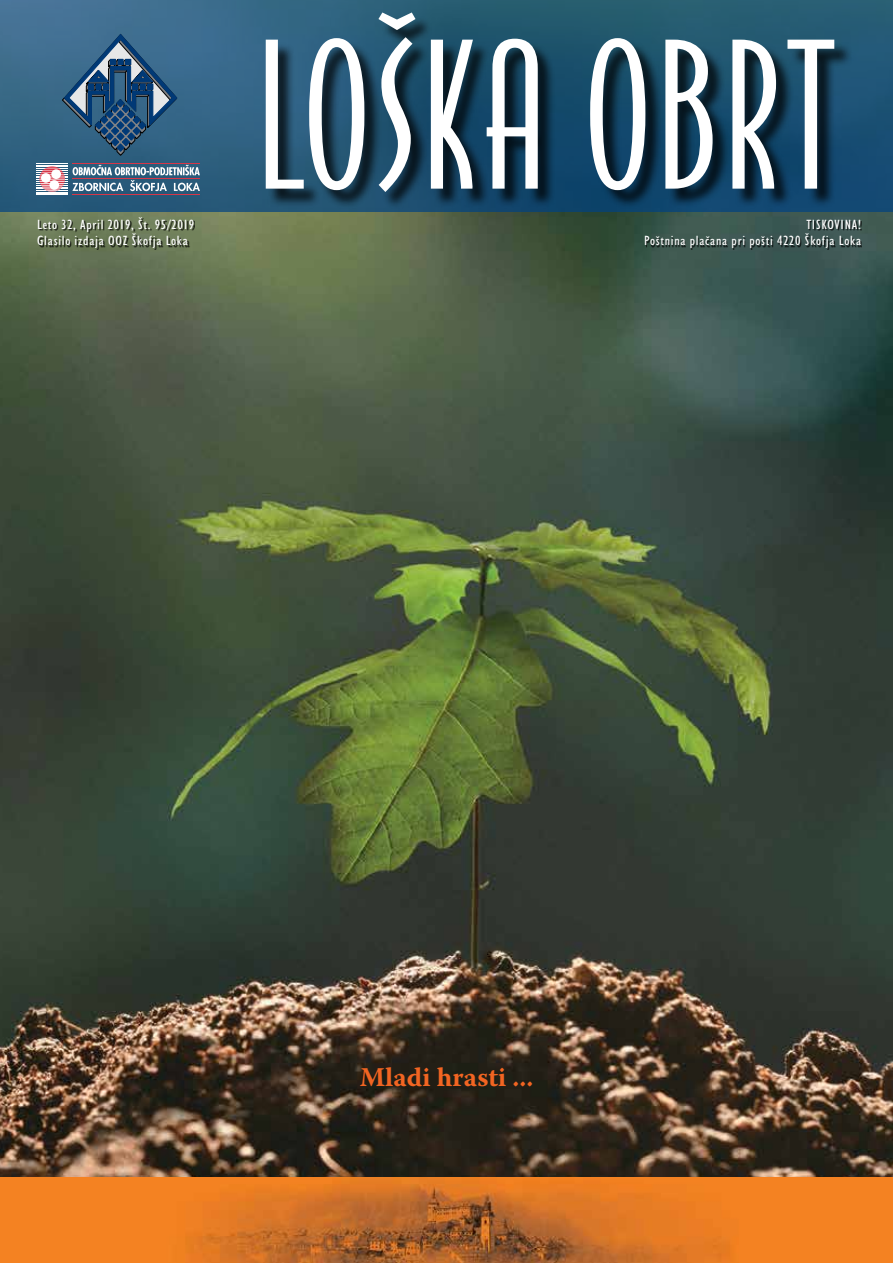
<style>
.page{position:relative;width:893px;height:1263px;background:#fff}
.page>*{position:absolute;margin:0;border:0;box-sizing:border-box;transform-origin:0 0}
.t1{font:187.2px "Jake Antique";letter-spacing:.03em;color:#fff}
.t2{font:700 27px "Warnock Pro";color:#f26522}
.t3{font:condensed 13.5px/16.5px "Humanist 521";letter-spacing:.05em;color:#fff;scale:1.1 1}
</style>
<div class="page">
<img style="left:0;top:211px;width:893px;height:967px">
<svg style="left:0;top:0;width:893px;height:211px;background:#306180"></svg>
<img style="left:0;top:1178px;width:893px;height:85px">
<svg style="left:62px;top:34px;width:115px;height:121px;background:#3b6486"></svg>
<div style="left:39px;top:218px;width:156px;height:32px;background:#000;opacity:.75"></div>
<div style="left:646px;top:221px;width:216px;height:29px;background:#000;opacity:.75"></div>
<div style="left:268px;top:16px;width:585px;height:194px;background:#000;opacity:.75"></div>
<hr style="left:36px;top:165px;width:32px;height:1px;background:#fff">
<hr style="left:36px;top:167px;width:32px;height:1px;background:#fff">
<hr style="left:36px;top:169px;width:32px;height:1px;background:#fff">
<hr style="left:36px;top:170px;width:32px;height:1px;background:#fff">
<hr style="left:36px;top:172px;width:32px;height:1px;background:#fff">
<hr style="left:36px;top:174px;width:32px;height:1px;background:#fff">
<hr style="left:36px;top:176px;width:32px;height:1px;background:#fff">
<hr style="left:36px;top:178px;width:32px;height:1px;background:#fff">
<hr style="left:36px;top:179px;width:32px;height:1px;background:#fff">
<hr style="left:36px;top:181px;width:32px;height:1px;background:#fff">
<hr style="left:36px;top:183px;width:32px;height:1px;background:#fff">
<hr style="left:36px;top:185px;width:32px;height:1px;background:#fff">
<hr style="left:36px;top:187px;width:32px;height:1px;background:#fff">
<hr style="left:36px;top:188px;width:32px;height:1px;background:#fff">
<hr style="left:36px;top:190px;width:32px;height:1px;background:#fff">
<hr style="left:36px;top:192px;width:32px;height:1px;background:#fff">
<svg style="left:39px;top:166px;width:26px;height:26px"></svg>
<hr style="left:36px;top:163px;width:32px;height:1px;background:#fff">
<svg style="left:39px;top:167px;width:26px;height:24px"></svg>
<hr style="left:36px;top:194px;width:32px;height:1px;background:#fff">
<hr style="left:72px;top:163px;width:128px;height:1px;background:#d73648">
<hr style="left:72px;top:195px;width:128px;height:1px;background:#d73648">
<svg style="left:72px;top:165px;width:128px;height:26px"></svg>
<h1 class="t1" style="left:256px;top:2px;width:581px">LOŠKA OBRT</h1>
<p class="t3" style="left:37px;top:216px;width:144px">Leto 32, April 2019, Št. 95/2019<br>Glasilo izdaja OOZ Škofja Loka</p>
<p class="t3" style="left:644px;top:216px;width:199px;text-align:right">TISKOVINA!<br>Poštnina pla~ana pri pošti 4220 Škofja Loka</p>
<h2 class="t2" style="left:360px;top:1061px;width:175px">Mladi hrasti ...</h2>
</div>
